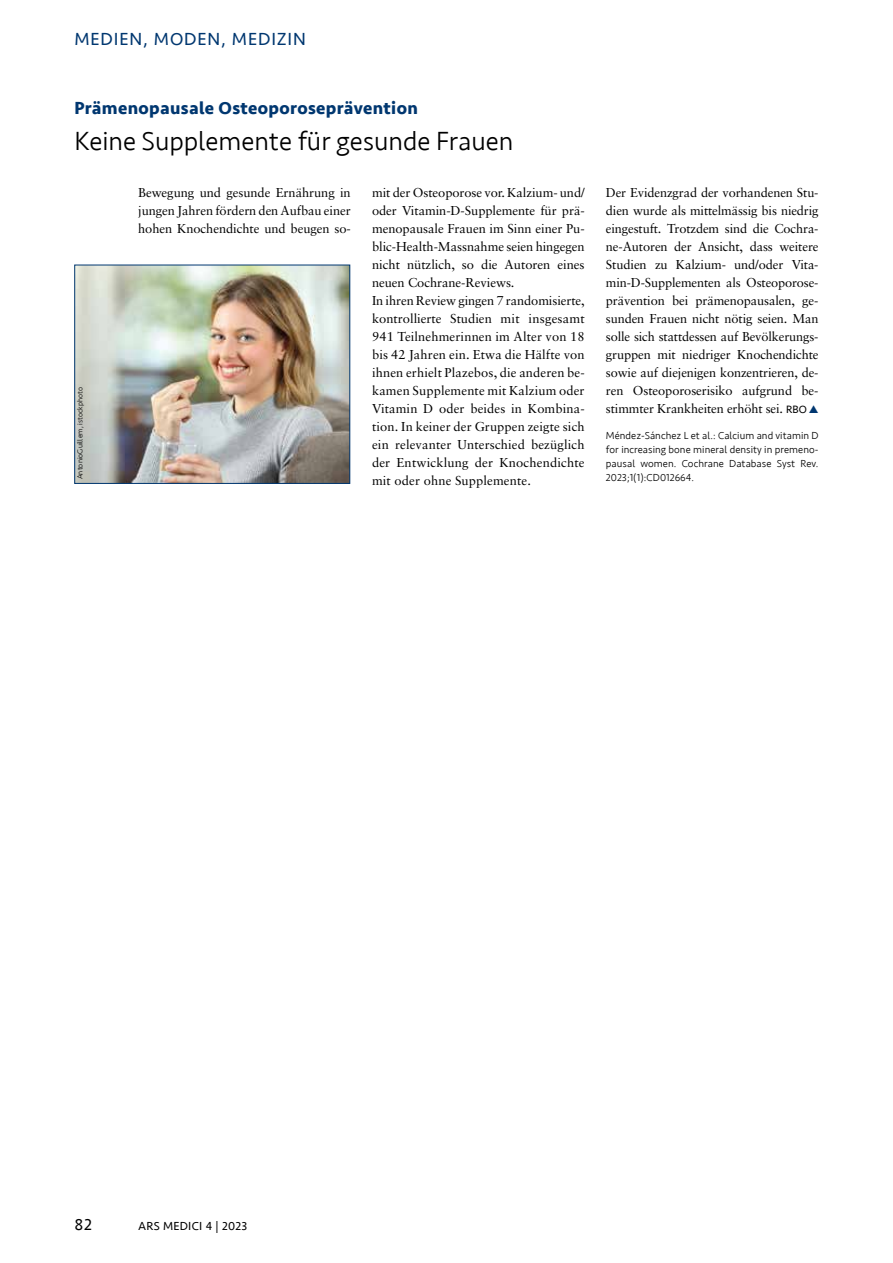
<style>
.page{position:relative;width:893px;height:1263px;background:#fff}
.page>*{position:absolute;margin:0;border:0;box-sizing:border-box;transform-origin:0 0}
.t1{font:300 27px "Seravek";color:#000}
.t2{font:700 18px "Seravek";letter-spacing:.02em;color:#003770}
.t3{font:18px "Seravek";letter-spacing:.05em;color:#003770}
.t4{font:16.5px "Seravek";color:#000}
.t5{font:12.9px/18px "Sabon";letter-spacing:-.005em;color:#000;text-align:justify}
.t6{font:12px "Seravek";letter-spacing:.02em;color:#000}
.t7{font:300 10.5px/13.8px "Seravek";letter-spacing:.005em;color:#000;text-align:justify}
.t8{font:300 7.5px "Seravek";letter-spacing:.005em;color:#000}
.s1{font-family:"Seravek";font-size:10.95px}
.s2{color:#003770}
</style>
<div class="page">
<img style="left:76px;top:267px;width:272px;height:215px">
<div style="left:74px;top:265px;width:276px;height:219px;border:1px solid #003770"></div>
<h2 class="t3" style="left:74px;top:25px;width:233px">MEDIEN, MODEN, MEDIZIN</h2>
<h2 class="t2" style="left:74px;top:94px;width:345px">Prämenopausale Osteoporoseprävention</h2>
<h1 class="t1" style="left:74px;top:125px;width:441px">Keine Supplemente für gesunde Frauen</h1>
<p class="t8" style="left:76px;top:479px;width:94px;rotate:-90deg">AntonioGuillem, istockphoto</p>
<p class="t5" style="left:138px;top:184px;width:214px">Bewegung und gesunde Ernährung in jungen Jahren fördern den Aufbau einer hohen Knochendichte und beugen so-</p>
<p class="t5" style="left:372px;top:184px;width:214px;text-align:left">mit der Osteoporose vor. Kalzium- und/ oder Vitamin-D-Supplemente für prä&shy;menopausale Frauen im Sinn einer Pu&shy;blic-Health-Massnahme seien hingegen nicht nützlich, so die Autoren eines neuen Cochrane-Reviews.<br>In ihren Review gingen 7 randomisierte, kontrollierte Studien mit insgesamt 941 Teilnehmerinnen im Alter von 18 bis 42 Jahren ein. Etwa die Hälfte von ihnen erhielt Plazebos, die anderen be&shy;kamen Supplemente mit Kalzium oder Vitamin D oder beides in Kombina&shy;tion. In keiner der Gruppen zeigte sich ein relevanter Unterschied bezüglich der Entwicklung der Knochendichte mit oder ohne Supplemente.</p>
<p class="t5" style="left:606px;top:184px;width:214px">Der Evidenzgrad der vorhandenen Stu&shy;dien wurde als mittelmässig bis niedrig eingestuft. Trotzdem sind die Cochra&shy;ne-Autoren der Ansicht, dass weitere Studien zu Kalzium- und/oder Vita&shy;min-D-Supplementen als Osteoporose&shy;prävention bei prämenopausalen, ge&shy;sunden Frauen nicht nötig seien. Man solle sich stattdessen auf Bevölkerungs&shy;gruppen mit niedriger Knochendichte sowie auf diejenigen konzentrieren, de&shy;ren Osteoporoserisiko aufgrund be&shy;stimmter Krankheiten erhöht sei. <span class="s1">RBO</span> <span class="s2">▲</span></p>
<p class="t7" style="left:606px;top:429px;width:214px">Méndez-Sánchez L et al.: Calcium and vitamin D for increasing bone mineral density in premeno&shy;pausal women. Cochrane Database Syst Rev.<br>2023;1(1):CD012664.</p>
<p class="t4" style="left:74px;top:1212px;width:19px">82</p>
<p class="t6" style="left:138px;top:1217px;width:111px">ARS MEDICI 4 | 2023</p>
</div>
